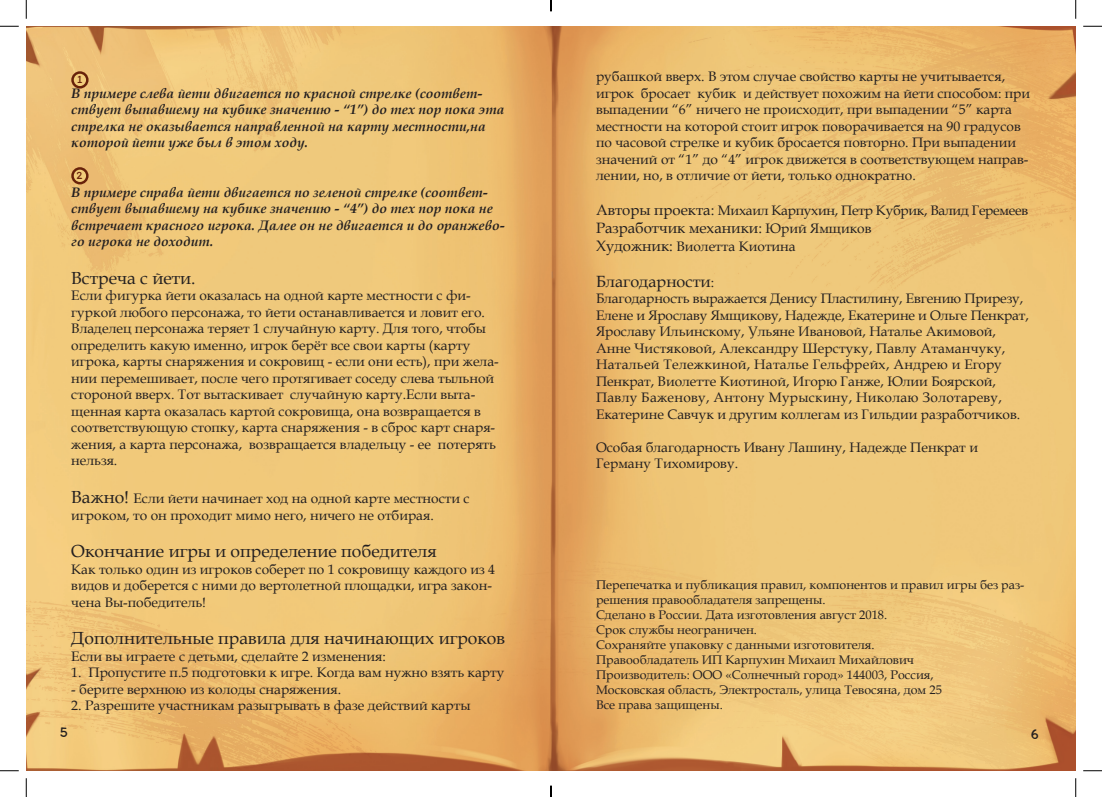
<style>
.page{position:relative;width:1102px;height:797px;background:#fff}
.page>*{position:absolute;margin:0;border:0;box-sizing:border-box;transform-origin:0 0}
.t1{font:17.5px "Book Antiqua";color:#231f20}
.t2{font:16.25px "Book Antiqua";color:#231f20}
.t3{font:15px "Book Antiqua";color:#231f20}
.t4{font:15px "Itim Cyrillic";color:#231f20}
.t5{font:13.75px/16.5px "Book Antiqua";color:#231f20}
.t6{font:italic 700 13.75px/16.5px "Book Antiqua";color:#231f20}
.t7{font:13.75px "Book Antiqua";letter-spacing:-.02em;color:#231f20}
.t8{font:12.5px/15px "Book Antiqua";color:#231f20}
.t9{font:11.25px "Itim Cyrillic";color:#67210a}
.s1{font-size:17.5px}
.s2{font-size:15px}
.s3{font-size:13.75px}
</style>
<div class="page">
<img style="left:26px;top:26px;width:1049px;height:744px">
<svg style="left:71px;top:71px;width:18px;height:18px"></svg>
<svg style="left:71px;top:167px;width:18px;height:17px"></svg>
<svg style="left:0;top:25px;width:19px;height:2px"></svg>
<svg style="left:1083px;top:25px;width:18px;height:2px"></svg>
<svg style="left:0;top:770px;width:19px;height:1px"></svg>
<svg style="left:1083px;top:770px;width:18px;height:1px"></svg>
<svg style="left:25px;top:0;width:2px;height:19px"></svg>
<svg style="left:25px;top:778px;width:2px;height:19px"></svg>
<svg style="left:1075px;top:0;width:1px;height:19px"></svg>
<svg style="left:1075px;top:778px;width:1px;height:19px"></svg>
<svg style="left:550px;top:785px;width:1px;height:12px"></svg>
<p class="t9" style="left:77px;top:72px;width:7px">1</p>
<p class="t6" style="left:71px;top:85px;width:435px">В примере слева йети двигается по красной стрелке (соответ&shy;ствует выпавшему на кубике значению - “1”) до тех пор пока эта стрелка не оказывается направленной на карту местности,на которой йети уже был в этом ходу.</p>
<p class="t6" style="left:71px;top:184px;width:435px">В примере справа йети двигается по зеленой стрелке (соответ&shy;ствует выпавшему на кубике значению - “4”) до тех пор пока не встречает красного игрока. Далее он не двигается и до оранжево&shy;го игрока не доходит.</p>
<p class="t1" style="left:71px;top:266px;width:126px">Встреча с йети.</p>
<p class="t5" style="left:71px;top:287px;width:429px">Если фигурка йети оказалась на одной карте местности с фи&shy;гуркой любого персонажа, то йети останавливается и ловит его.<br>Владелец персонажа теряет 1 случайную карту. Для того, чтобы определить какую именно, игрок берёт все свои карты (карту игрока, карты снаряжения и сокровищ - если они есть), при жела&shy;нии перемешивает, после чего протягивает соседу слева тыльной стороной вверх. Тот вытаскивает случайную карту.Если выта&shy;щенная карта оказалась картой сокровища, она возвращается в соответствующую стопку, карта снаряжения - в сброс карт снаря&shy;жения, а карта персонажа, возвращается владельцу - ее потерять нельзя.</p>
<p class="t5" style="left:71px;top:490px;width:400px"><span class="s1">Важно!</span> Если йети начинает ход на одной карте местности с игроком, то он проходит мимо него, ничего не отбирая.</p>
<p class="t1" style="left:71px;top:539px;width:367px">Окончание игры и определение победителя</p>
<p class="t5" style="left:71px;top:560px;width:425px">Как только один из игроков соберет по 1 сокровищу каждого из 4 видов и доберется с ними до вертолетной площадки, игра закон&shy;чена Вы-победитель!</p>
<p class="t1" style="left:71px;top:626px;width:435px">Дополнительные правила для начинающих игроков</p>
<p class="t5" style="left:71px;top:647px;width:316px">Если вы играете с детьми, сделайте 2 изменения:</p>
<p class="t5" style="left:71px;top:664px;width:434px">1. Пропустите п.5 подготовки к игре. Когда вам нужно взять карту</p>
<p class="t5" style="left:71px;top:680px;width:271px">- берите верхнюю из колоды снаряжения.</p>
<p class="t5" style="left:71px;top:697px;width:400px">2. Разрешите участникам разыгрывать в фазе действий карты</p>
<p class="t9" style="left:76px;top:168px;width:7px">2</p>
<p class="t5" style="left:596px;top:68px;width:435px">рубашкой вверх. В этом случае свойство карты не учитывается, игрок бросает кубик и действует похожим на йети способом: при выпадении “6” ничего не происходит, при выпадении “5” карта местности на которой стоит игрок поворачивается на 90 градусов по часовой стрелке и кубик бросается повторно. При выпадении значений от “1” до “4” игрок движется в соответствующем направ&shy;лении, но, в отличие от йети, только однократно.</p>
<p class="t7" style="left:596px;top:201px;width:433px"><span class="s2">Авторы проекта:</span> Михаил Карпухин, Петр Кубрик, Валид Геремеев</p>
<p class="t3" style="left:596px;top:217px;width:277px">Разработчик механики: <span class="s3">Юрий Ямщиков</span></p>
<p class="t5" style="left:596px;top:238px;width:201px"><span class="s2">Художник:</span> Виолетта Киотина</p>
<p class="t2" style="left:596px;top:270px;width:120px">Благодарности<span class="s3">:</span></p>
<p class="t5" style="left:596px;top:290px;width:434px">Благодарность выражается Денису Пластилину, Евгению Прирезу, Елене и Ярославу Ямщикову, Надежде, Екатерине и Ольге Пенкрат, Ярославу Ильинскому, Ульяне Ивановой, Наталье Акимовой, Анне Чистяковой, Александру Шерстуку, Павлу Атаманчуку, Натальей Тележкиной, Наталье Гельфрейх, Андрею и Егору Пенкрат, Виолетте Киотиной, Игорю Ганже, Юлии Боярской, Павлу Баженову, Антону Мурыскину, Николаю Золотареву, Екатерине Савчук и другим коллегам из Гильдии разработчиков.</p>
<p class="t5" style="left:596px;top:439px;width:383px">Особая благодарность Ивану Лашину, Надежде Пенкрат и</p>
<p class="t5" style="left:596px;top:455px;width:144px">Герману Тихомирову.</p>
<p class="t8" style="left:596px;top:576px;width:430px">Перепечатка и публикация правил, компонентов и правил игры без раз&shy;решения правообладателя запрещены.</p>
<p class="t8" style="left:596px;top:606px;width:293px">Сделано в России. Дата изготовления август 2018.</p>
<p class="t8" style="left:596px;top:621px;width:162px">Срок службы неограничен.</p>
<p class="t8" style="left:596px;top:636px;width:280px">Сохраняйте упаковку с данными изготовителя.</p>
<p class="t8" style="left:596px;top:651px;width:319px">Правообладатель ИП Карпухин Михаил Михайлович</p>
<p class="t8" style="left:596px;top:666px;width:339px">Производитель: ООО «Солнечный город» 144003, Россия,</p>
<p class="t8" style="left:596px;top:681px;width:347px">Московская область, Электросталь, улица Тевосяна, дом 25</p>
<p class="t8" style="left:596px;top:696px;width:128px">Все права защищены.</p>
<p class="t4" style="left:60px;top:722px;width:9px">5</p>
<p class="t4" style="left:1030px;top:724px;width:9px">6</p>
</div>
